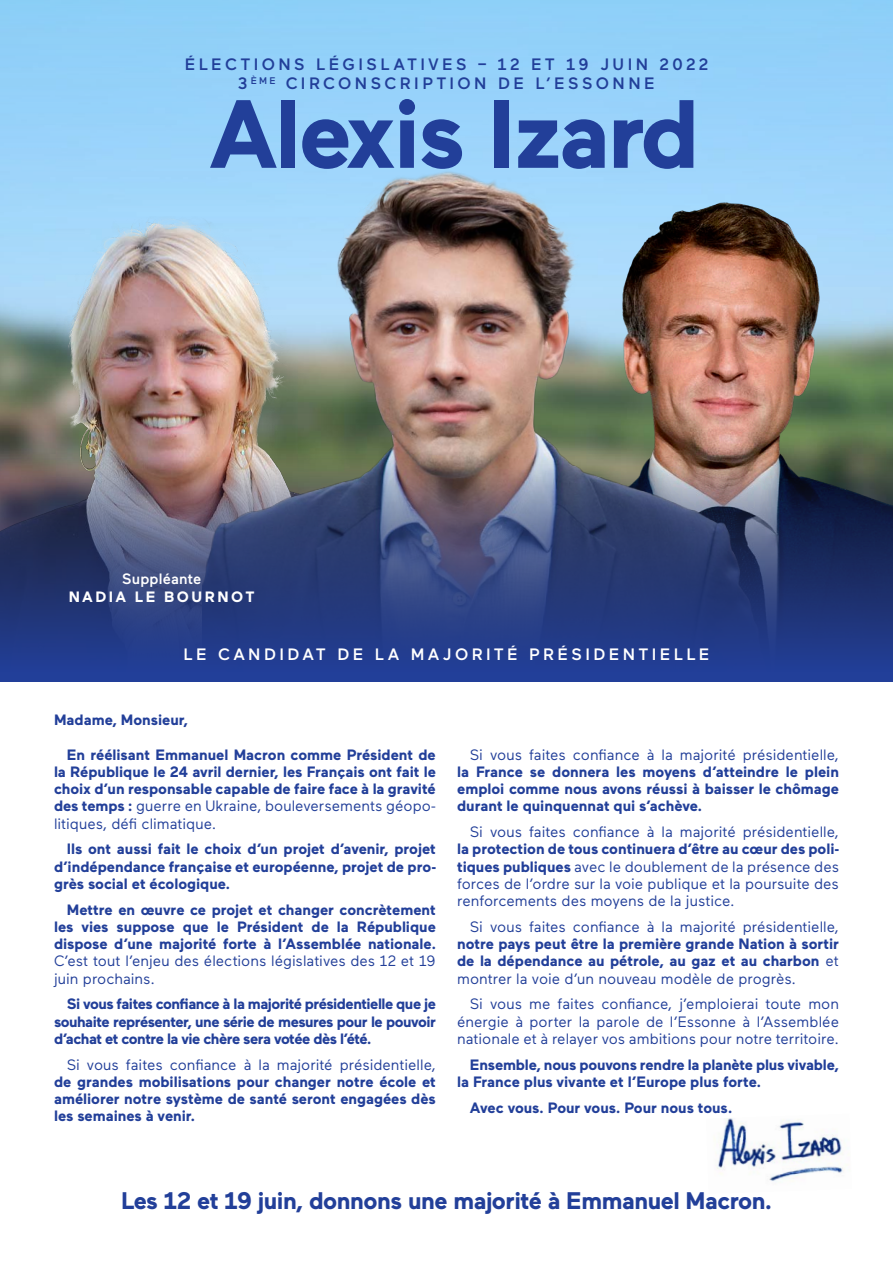
<style>
.page{position:relative;width:893px;height:1263px;background:#fff}
.page>*{position:absolute;margin:0;border:0;box-sizing:border-box;transform-origin:0 0}
.t1{font:700 96.6px "Maax";letter-spacing:-.025em;color:#223f99}
.t2{font:700 24px "Maax";letter-spacing:-.02em;color:#223f99}
.t3{font:500 16.5px "Maax";letter-spacing:.2em;color:#223f99}
.t4{font:500 16.5px "Maax";letter-spacing:.205em;color:#fff}
.t5{font:700 15px/17.2px "Maax";letter-spacing:-.005em;color:#223f99;text-align:justify}
.t6{font:15px/17.2px "Maax";color:#223f99;text-align:justify}
.t7{font:700 15px "Maax";letter-spacing:.16em;color:#fff}
.t8{font:500 15px "Maax";letter-spacing:.01em;color:#fff}
.s1{font-weight:400}
.s2{font-weight:700}
</style>
<div class="page">
<div style="left:0;top:0;width:893px;height:567px;background:#95d1fa"></div>
<img style="left:802px;top:177px;width:91px;height:267px">
<img style="left:0;top:217px;width:202px;height:227px">
<img style="left:202px;top:155px;width:600px;height:289px">
<img style="left:0;top:444px;width:893px;height:14px">
<img style="left:0;top:458px;width:893px;height:224px">
<img style="left:714px;top:1118px;width:130px;height:64px">
<p class="t3" style="left:185px;top:52px;width:525px">ÉLECTIONS LÉGISLATIVES – 12 ET 19 JUIN 2022</p>
<p class="t3" style="left:238px;top:72px;width:418px">3 <sup>ÈME</sup> CIRCONSCRIPTION DE L’ESSONNE</p>
<p class="t1" style="left:209px;top:62px;width:492px">Alexis Izard</p>
<p class="t8" style="left:122px;top:568px;width:81px">Suppléante</p>
<p class="t7" style="left:69px;top:586px;width:187px">NADIA LE BOURNOT</p>
<p class="t4" style="left:183px;top:643px;width:527px">LE CANDIDAT DE LA MAJORITÉ PRÉSIDENTIELLE</p>
<p class="t5" style="left:54px;top:710px;width:135px">Madame, Monsieur,</p>
<p class="t5" style="left:54px;top:744px;width:383px;text-indent:13px">En réélisant Emmanuel Macron comme Président de la République le 24 avril dernier, les Français ont fait le choix d’un responsable capable de faire face à la gravité des temps : <span class="s1">guerre en Ukraine, bouleversements géopo&shy;litiques, défi climatique.</span></p>
<p class="t5" style="left:54px;top:839px;width:383px;text-indent:13px">Ils ont aussi fait le choix d’un projet d’avenir, projet d’indépendance française et européenne, projet de pro&shy;grès social et écologique.</p>
<p class="t5" style="left:54px;top:899px;width:383px;text-indent:13px">Mettre en œuvre ce projet et changer concrètement les vies suppose que le Président de la République dispose d’une majorité forte à l’Assemblée nationale.<br><span class="s1">C’est tout l’enjeu des élections législatives des 12 et 19 juin prochains.</span></p>
<p class="t5" style="left:54px;top:994px;width:383px;text-indent:13px">Si vous faites confiance à la majorité présidentielle que je souhaite représenter, une série de mesures pour le pouvoir d’achat et contre la vie chère sera votée dès l’été.</p>
<p class="t5" style="left:54px;top:1054px;width:383px;text-indent:13px"><span class="s1">Si vous faites confiance à la majorité présidentielle, </span>de grandes mobilisations pour changer notre école et améliorer notre système de santé seront engagées dès les semaines à venir.</p>
<p class="t5" style="left:457px;top:744px;width:383px;text-indent:13px"><span class="s1">Si vous faites confiance à la majorité présidentielle, </span>la France se donnera les moyens d’atteindre le plein emploi comme nous avons réussi à baisser le chômage durant le quinquennat qui s’achève.</p>
<p class="t6" style="left:457px;top:822px;width:383px;text-indent:13px">Si vous faites confiance à la majorité présidentielle, <span class="s2">la protection de tous continuera d’être au cœur des poli&shy;tiques publiques</span> avec le doublement de la présence des forces de l’ordre sur la voie publique et la poursuite des renforcements des moyens de la justice.</p>
<p class="t6" style="left:457px;top:917px;width:383px;text-indent:13px">Si vous faites confiance à la majorité présidentielle, <span class="s2">notre pays peut être la première grande Nation à sortir de la dépendance au pétrole, au gaz et au charbon</span> et montrer la voie d’un nouveau modèle de progrès.</p>
<p class="t6" style="left:457px;top:994px;width:383px;text-indent:13px">Si vous me faites confiance, j’emploierai toute mon énergie à porter la parole de l’Essonne à l’Assemblée nationale et à relayer vos ambitions pour notre territoire.</p>
<p class="t5" style="left:457px;top:1054px;width:383px;text-indent:13px">Ensemble, nous pouvons rendre la planète plus vivable, la France plus vivante et l’Europe plus forte.</p>
<p class="t5" style="left:470px;top:1097px;width:264px">Avec vous. Pour vous. Pour nous tous.</p>
<h2 class="t2" style="left:121px;top:1183px;width:652px">Les 12 et 19 juin, donnons une majorité à Emmanuel Macron.</h2>
</div>
